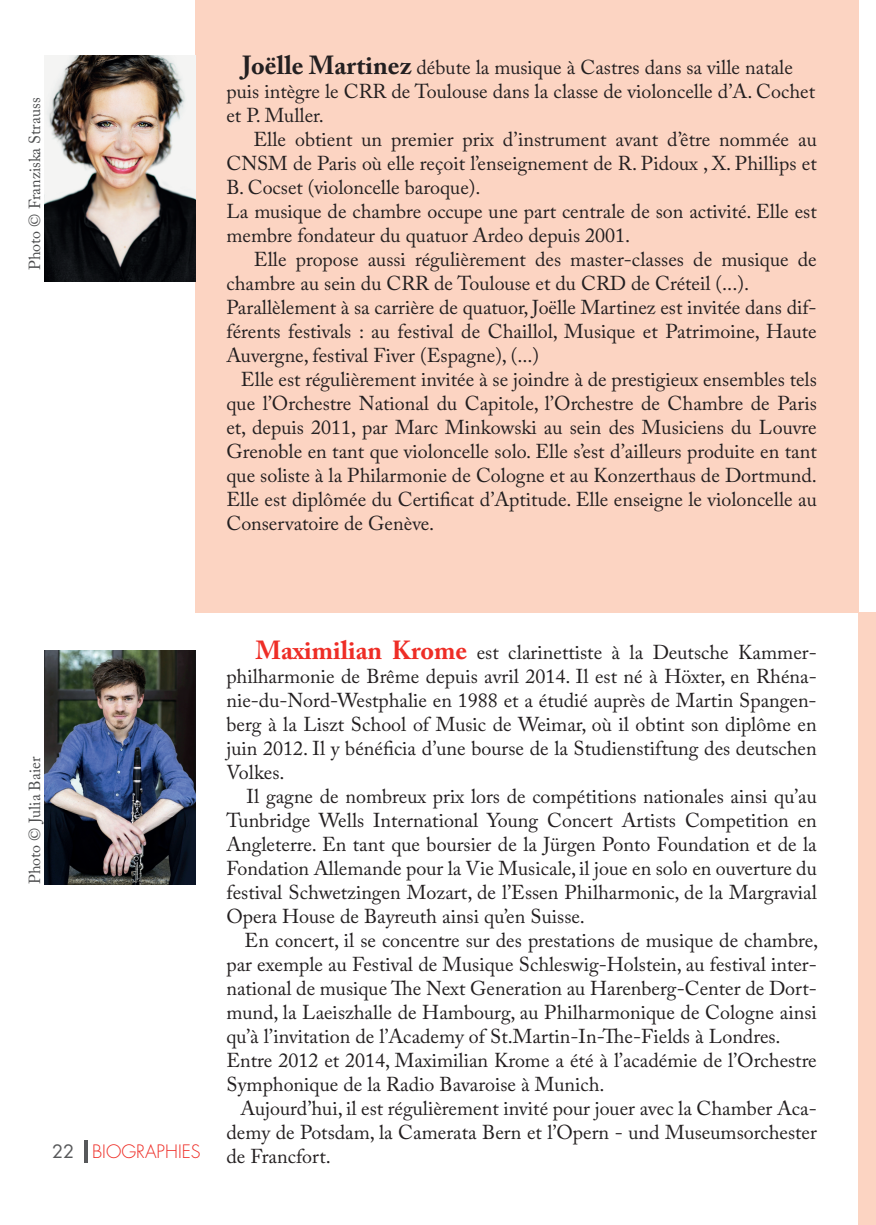
<style>
.page{position:relative;width:876px;height:1225px;background:#fff}
.page>*{position:absolute;margin:0;border:0;box-sizing:border-box;transform-origin:0 0}
.t1{font:20px/24px "Adobe Caslon Pro";color:#231f20}
.t2{font:300 18px "Futura Std";color:#ee2d26}
.t3{font:18px "Futura Std";color:#57585a}
.t4{font:16px "Adobe Caslon Pro";color:#4b4c4d}
.s1{font-weight:700;font-size:26px}
.s2{font-weight:700;font-size:26px;color:#ee2d26}
</style>
<div class="page">
<div style="left:196px;top:0;width:663px;height:612px;background:#fcd4c2"></div>
<div style="left:859px;top:613px;width:17px;height:612px;background:#fcd4c2"></div>
<img style="left:44px;top:55px;width:152px;height:227px">
<img style="left:44px;top:650px;width:152px;height:234px">
<hr style="left:84px;top:1140px;width:3px;height:22px;background:#57585a">
<p class="t4" style="left:25px;top:270px;width:174px;rotate:-90deg">Photo © Franziska Strauss</p>
<p class="t1" style="left:226px;top:55px;width:590px;text-indent:16px"><span class="s1">Joëlle Martinez</span> débute la musique à Castres dans sa ville natale puis intègre le CRR de Toulouse dans la classe de violoncelle d’A. Cochet et P. Muller.</p>
<p class="t1" style="left:226px;top:127px;width:592px;text-indent:27px">Elle obtient un premier prix d’instrument avant d’être nommée au CNSM de Paris où elle reçoit l’enseignement de R. Pidoux , X. Phillips et B. Cocset (violoncelle baroque).<br>La musique de chambre occupe une part centrale de son activité. Elle est membre fondateur du quatuor Ardeo depuis 2001.</p>
<p class="t1" style="left:226px;top:247px;width:592px;text-indent:28px">Elle propose aussi régulièrement des master-classes de musique de chambre au sein du CRR de Toulouse et du CRD de Créteil (...).<br>Parallèlement à sa carrière de quatuor, Joëlle Martinez est invitée dans dif&shy;férents festivals : au festival de Chaillol, Musique et Patrimoine, Haute Auvergne, festival Fiver (Espagne), (...)</p>
<p class="t1" style="left:226px;top:367px;width:592px;text-align:justify;text-indent:15px">Elle est régulièrement invitée à se joindre à de prestigieux ensembles tels que l’Orchestre National du Capitole, l’Orchestre de Chambre de Paris et, depuis 2011, par Marc Minkowski au sein des Musiciens du Louvre Grenoble en tant que violoncelle solo. Elle s’est d’ailleurs produite en tant que soliste à la Philarmonie de Cologne et au Konzerthaus de Dortmund.<br>Elle est diplômée du Certificat d’Aptitude. Elle enseigne le violoncelle au Conservatoire de Genève.</p>
<p class="t4" style="left:25px;top:884px;width:129px;rotate:-90deg">Photo © Julia Baier</p>
<p class="t3" style="left:52px;top:1140px;width:24px">22</p>
<p class="t2" style="left:92px;top:1140px;width:110px">BIOGRAPHIES</p>
<p class="t1" style="left:226px;top:640px;width:592px;text-align:justify;text-indent:29px"><span class="s2">Maximilian Krome</span> est clarinettiste à la Deutsche Kammer&shy;philharmonie de Brême depuis avril 2014. Il est né à Höxter, en Rhéna&shy;nie-du-Nord-Westphalie en 1988 et a étudié auprès de Martin Spangen&shy;berg à la Liszt School of Music de Weimar, où il obtint son diplôme en juin 2012. Il y bénéficia d’une bourse de la Studienstiftung des deutschen Volkes.</p>
<p class="t1" style="left:226px;top:784px;width:592px;text-align:justify;text-indent:20px">Il gagne de nombreux prix lors de compétitions nationales ainsi qu’au Tunbridge Wells International Young Concert Artists Competition en Angleterre. En tant que boursier de la Jürgen Ponto Foundation et de la Fondation Allemande pour la Vie Musicale, il joue en solo en ouverture du festival Schwetzingen Mozart, de l’Essen Philharmonic, de la Margravial Opera House de Bayreuth ainsi qu’en Suisse.</p>
<p class="t1" style="left:226px;top:928px;width:593px;text-indent:18px">En concert, il se concentre sur des prestations de musique de chambre, par exemple au Festival de Musique Schleswig-Holstein, au festival inter&shy;national de musique The Next Generation au Harenberg-Center de Dort&shy;mund, la Laeiszhalle de Hambourg, au Philharmonique de Cologne ainsi qu’à l’invitation de l’Academy of St.Martin-In-The-Fields à Londres.<br>Entre 2012 et 2014, Maximilian Krome a été à l’académie de l’Orchestre Symphonique de la Radio Bavaroise à Munich.</p>
<p class="t1" style="left:226px;top:1096px;width:592px;text-align:justify;text-indent:14px">Aujourd’hui, il est régulièrement invité pour jouer avec la Chamber Aca&shy;demy de Potsdam, la Camerata Bern et l’Opern - und Museumsorchester de Francfort.</p>
</div>
